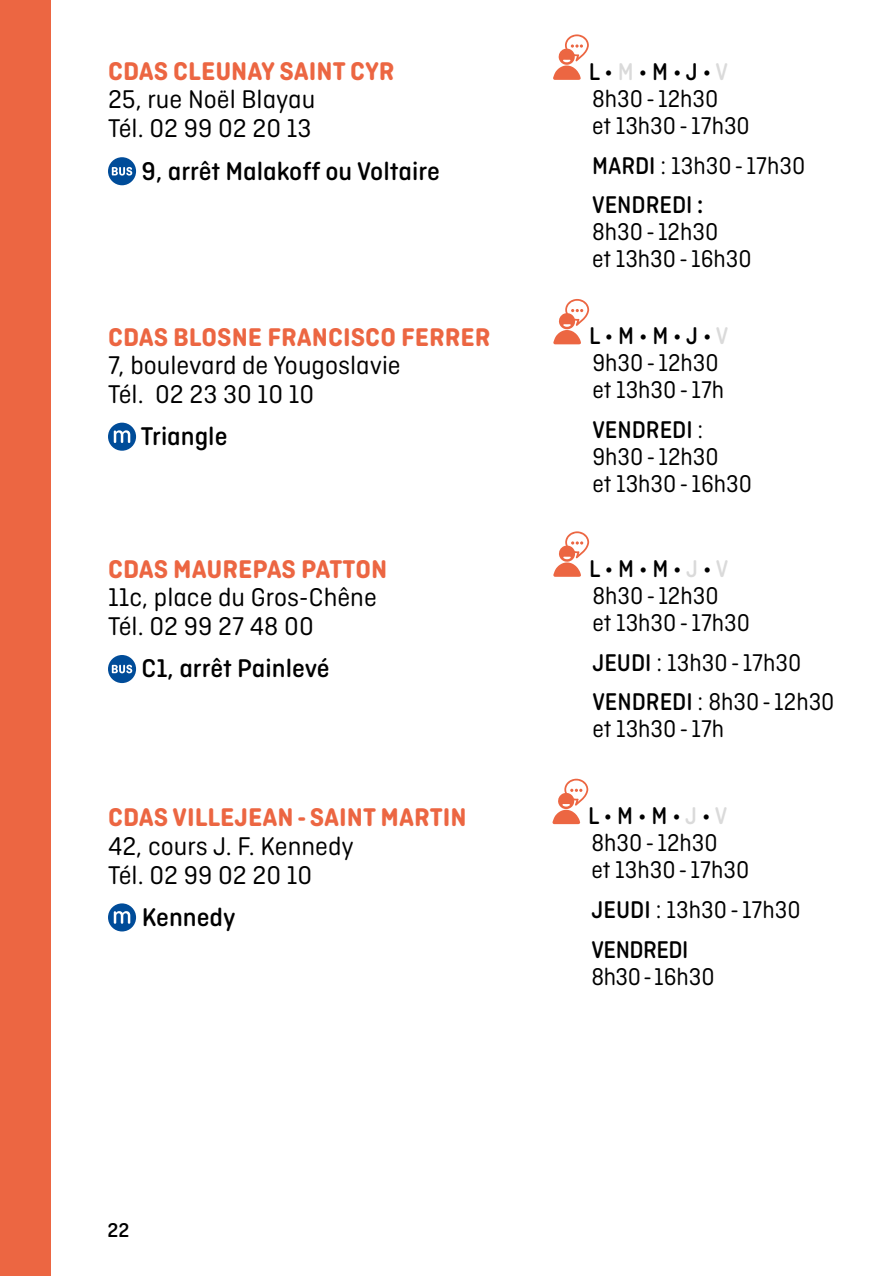
<style>
.page{position:relative;width:893px;height:1276px;background:#fff}
.page>*{position:absolute;margin:0;border:0;box-sizing:border-box;transform-origin:0 0}
.t1{font:27px/28.5px "Ciutadella Rounded";color:#000}
.t2{font:700 27px "Ciutadella Rounded";color:#ec6642}
.t3{font:500 27px "Ciutadella Rounded";color:#000}
.t4{font:25.5px/27px "Ciutadella Rounded";color:#000;scale:.95 1}
.t5{font:500 25.5px/39.9px "Ciutadella Rounded";letter-spacing:-.01em;color:#000;scale:.95 1}
.t6{font:500 21px "Ciutadella Rounded";color:#000}
.s1{font-weight:500}
.s2{font-weight:500;color:#dadada}
.s3{font-weight:400}
.s4{font-weight:600}
</style>
<div class="page">
<div style="left:0;top:0;width:51px;height:1276px;background:#ec6642"></div>
<div style="left:108px;top:157px;width:28px;height:28px;background:#004c99;border-radius:50%"></div>
<svg style="left:112px;top:167px;width:20px;height:9px"></svg>
<div style="left:108px;top:423px;width:28px;height:28px;background:#004c99;border-radius:50%"></div>
<svg style="left:114px;top:430px;width:16px;height:13px"></svg>
<div style="left:108px;top:655px;width:28px;height:28px;background:#004c99;border-radius:50%"></div>
<svg style="left:112px;top:665px;width:20px;height:8px"></svg>
<div style="left:108px;top:903px;width:28px;height:28px;background:#004c99;border-radius:50%"></div>
<svg style="left:114px;top:911px;width:16px;height:12px"></svg>
<svg style="left:552px;top:778px;width:36px;height:46px"></svg>
<svg style="left:553px;top:34px;width:36px;height:46px"></svg>
<svg style="left:553px;top:299px;width:36px;height:45px"></svg>
<svg style="left:553px;top:531px;width:36px;height:46px"></svg>
<p class="t2" style="left:108px;top:55px;width:288px">CDAS CLEUNAY SAINT CYR</p>
<p class="t1" style="left:108px;top:85px;width:209px">25, rue Noël Blayau<br>Tél. 02 99 02 20 13</p>
<p class="t3" style="left:142px;top:156px;width:300px">9, arrêt Malakoff ou Voltaire</p>
<p class="t2" style="left:108px;top:321px;width:384px">CDAS BLOSNE FRANCISCO FERRER</p>
<p class="t1" style="left:108px;top:351px;width:294px">7, boulevard de Yougoslavie<br>Tél. 02 23 30 10 10</p>
<p class="t3" style="left:141px;top:421px;width:88px">Triangle</p>
<p class="t2" style="left:108px;top:553px;width:281px">CDAS MAUREPAS PATTON</p>
<p class="t1" style="left:108px;top:583px;width:270px">11c, place du Gros-Chêne<br>Tél. 02 99 27 48 00</p>
<p class="t3" style="left:142px;top:653px;width:190px">C1, arrêt Painlevé</p>
<p class="t2" style="left:108px;top:802px;width:360px">CDAS VILLEJEAN-SAINT MARTIN</p>
<p class="t1" style="left:108px;top:832px;width:247px">42, cours J. F. Kennedy<br>Tél. 02 99 02 20 10</p>
<p class="t3" style="left:142px;top:902px;width:95px">Kennedy</p>
<p class="t6" style="left:107px;top:1218px;width:23px">22</p>
<p class="t4" style="left:589px;top:58px;width:171px"><span class="s1">L •</span> <span class="s2">M</span> <span class="s1">• M • J •</span> <span class="s2">V<br></span>8h30-12h30<br>et 13h30-17h30</p>
<p class="t5" style="left:592px;top:145px;width:226px">MARDI <span class="s3">: 13h30-17h30<br></span>VENDREDI <span class="s4">:</span></p>
<p class="t4" style="left:592px;top:219px;width:170px">8h30-12h30<br>et 13h30-16h30</p>
<p class="t4" style="left:589px;top:322px;width:148px"><span class="s1">L • M • M • J •</span> <span class="s2">V<br></span>9h30-12h30 et 13h30-17h</p>
<p class="t4" style="left:592px;top:416px;width:170px"><span class="s1">VENDREDI</span> :<br>9h30-12h30<br>et 13h30-16h30</p>
<p class="t4" style="left:589px;top:555px;width:171px"><span class="s1">L • M • M •</span> <span class="s2">J</span> <span class="s1">•</span> <span class="s2">V<br></span>8h30-12h30<br>et 13h30-17h30</p>
<p class="t4" style="left:592px;top:642px;width:256px;line-height:39.9px"><span class="s1">JEUDI</span> : 13h30-17h30<br><span class="s1">VENDREDI</span> : 8h30-12h30</p>
<p class="t4" style="left:592px;top:715px;width:140px">et 13h30-17h</p>
<p class="t4" style="left:588px;top:802px;width:171px"><span class="s1">L • M • M •</span> <span class="s2">J</span> <span class="s1">•</span> <span class="s2">V<br></span>8h30-12h30<br>et 13h30-17h30</p>
<p class="t5" style="left:591px;top:889px;width:222px">JEUDI <span class="s3">: 13h30-17h30<br></span>VENDREDI</p>
<p class="t4" style="left:591px;top:963px;width:131px">8h30-16h30</p>
</div>
